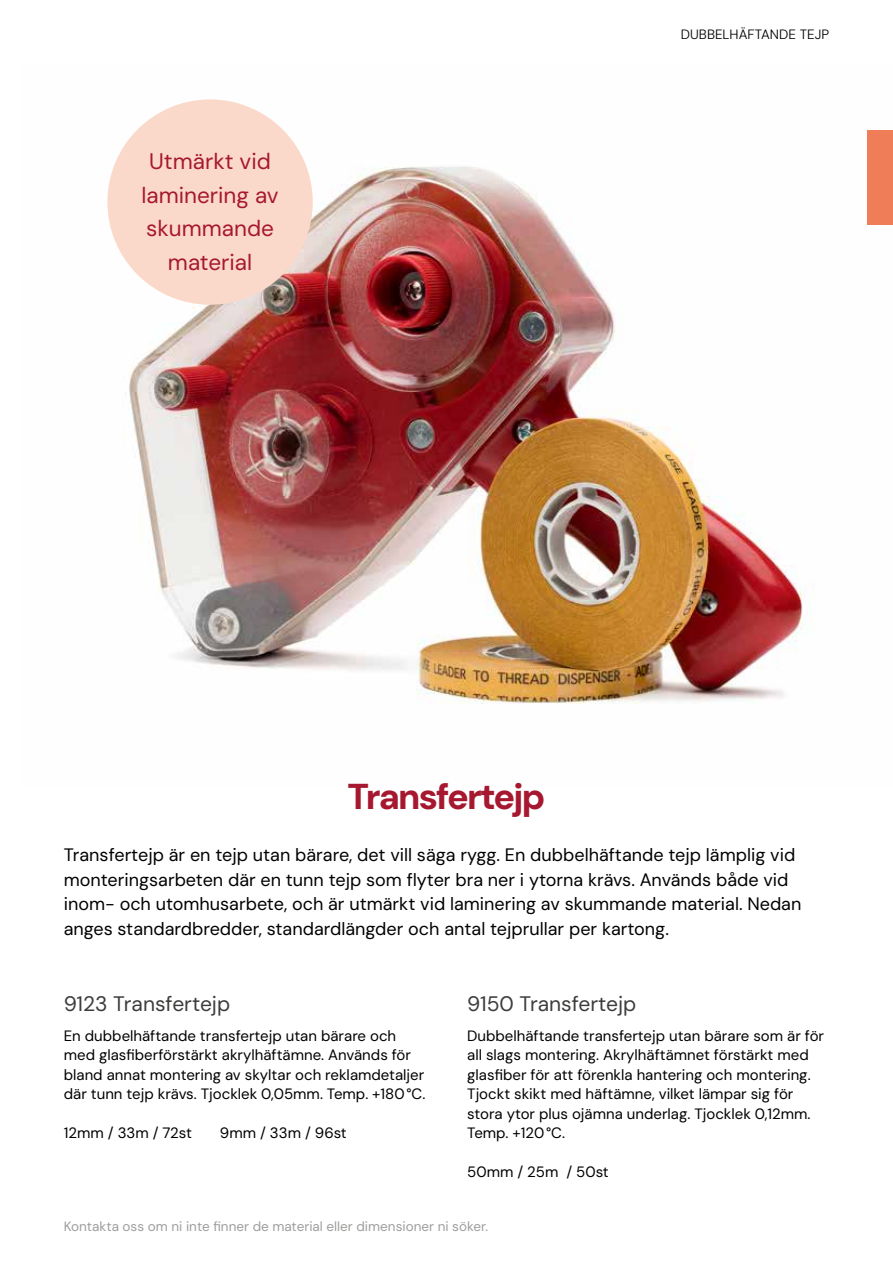
<style>
.page{position:relative;width:893px;height:1263px;background:#fff}
.page>*{position:absolute;margin:0;border:0;box-sizing:border-box;transform-origin:0 0}
.t1{font:800 36px "DM Sans";letter-spacing:-.05em;color:#a6182f}
.t2{font:22.5px/33.6px "DM Sans";color:#a6182f;text-align:center}
.t3{font:21px "DM Sans";color:#3c3c3b}
.t4{font:18px/24.6px "DM Sans";color:#000}
.t5{font:15px/19.5px "DM Sans";color:#000}
.t6{font:13.5px "DM Sans";color:#9d9d9c}
.t7{font:300 13.5px "DM Sans";color:#000}
</style>
<div class="page">
<img style="left:129px;top:166px;width:764px;height:538px">
<div style="left:867px;top:130px;width:26px;height:94px;background:#ef7d58"></div>
<div style="left:107px;top:99px;width:206px;height:206px;background:#fbd9ca;border-radius:50%"></div>
<h2 class="t2" style="left:141px;top:144px;width:139px">Utmärkt vid laminering av skummande material</h2>
<p class="t7" style="left:681px;top:26px;width:150px">DUBBELHÄFTANDE TEJP</p>
<h1 class="t1" style="left:347px;top:773px;width:200px">Transfertejp</h1>
<p class="t4" style="left:64px;top:842px;width:739px">Transfertejp är en tejp utan bärare, det vill säga rygg. En dubbelhäftande tejp lämplig vid monteringsarbeten där en tunn tejp som flyter bra ner i ytorna krävs. Används både vid inom- och utomhusarbete, och är utmärkt vid laminering av skummande material. Nedan anges standardbredder, standardlängder och antal tejprullar per kartong.</p>
<h3 class="t3" style="left:64px;top:990px;width:168px">9123 Transfertejp</h3>
<p class="t5" style="left:64px;top:1026px;width:363px">En dubbelhäftande transfertejp utan bärare och med glasfiberförstärkt akrylhäftämne. Används för bland annat montering av skyltar och reklamdetaljer där tunn tejp krävs. Tjocklek 0,05mm. Temp. +180°C.</p>
<p class="t5" style="left:64px;top:1123px;width:130px">12mm / 33m / 72st</p>
<p class="t5" style="left:220px;top:1123px;width:128px">9mm / 33m / 96st</p>
<h3 class="t3" style="left:467px;top:990px;width:171px">9150 Transfertejp</h3>
<p class="t5" style="left:467px;top:1026px;width:358px">Dubbelhäftande transfertejp utan bärare som är för all slags montering. Akrylhäftämnet förstärkt med glasfiber för att förenkla hantering och montering.<br>Tjockt skikt med häftämne, vilket lämpar sig för stora ytor plus ojämna underlag. Tjocklek 0,12mm.<br>Temp. +120°C.</p>
<p class="t5" style="left:467px;top:1162px;width:143px">50mm / 25m / 50st</p>
<p class="t6" style="left:64px;top:1217px;width:426px">Kontakta oss om ni inte finner de material eller dimensioner ni söker.</p>
</div>
